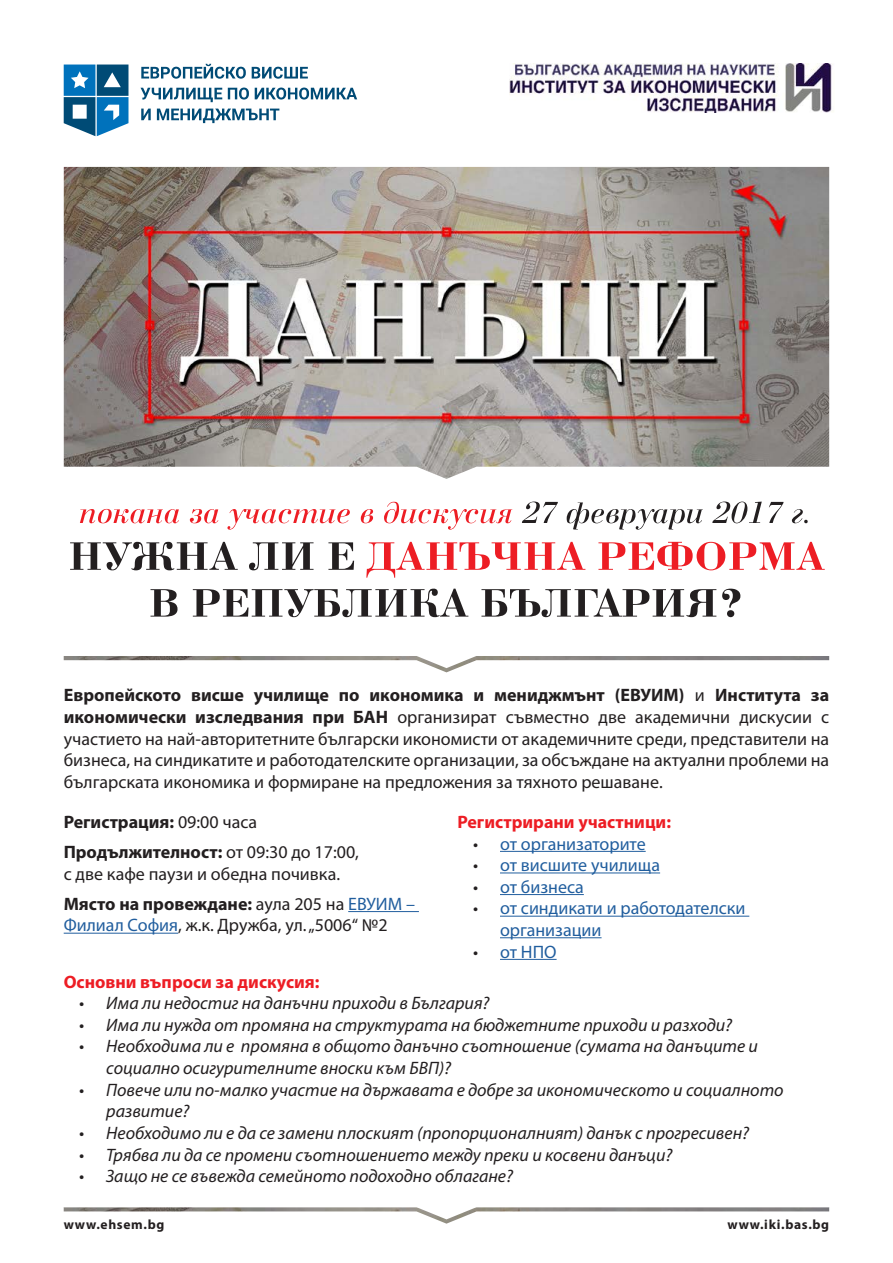
<style>
.page{position:relative;width:893px;height:1263px;background:#fff}
.page>*{position:absolute;margin:0;border:0;box-sizing:border-box;transform-origin:0 0}
.t1{font:18px/21.6px "Myriad Pro";color:#231f20;text-align:justify}
.t2{font:italic 18px/21.6px "Myriad Pro";color:#231f20}
.t3{font:18px/21.6px "Myriad Pro";color:#215e9e}
.t4{font:700 18px/30.2px "Myriad Pro";color:#231f20}
.t5{font:700 18px "Myriad Pro";color:#ed1d24}
.t6{font:700 13.5px "Myriad Pro";letter-spacing:.05em;color:#231f20}
.s1{font-weight:700}
.s2{font-weight:400}
.s3{color:#215e9e}
.s4{color:#231f20}
</style>
<div class="page">
<img style="left:64px;top:167px;width:765px;height:312px">
<svg style="left:141px;top:64px;width:105px;height:15px"></svg>
<svg style="left:252px;top:67px;width:56px;height:12px"></svg>
<svg style="left:141px;top:88px;width:81px;height:14px"></svg>
<svg style="left:228px;top:88px;width:21px;height:12px"></svg>
<svg style="left:255px;top:88px;width:102px;height:12px"></svg>
<svg style="left:141px;top:109px;width:10px;height:11px"></svg>
<svg style="left:157px;top:109px;width:122px;height:14px"></svg>
<svg style="left:64px;top:65px;width:64px;height:71px"></svg>
<svg style="left:150px;top:589px;width:590px;height:28px"></svg>
<svg style="left:366px;top:542px;width:459px;height:36px"></svg>
<svg style="left:70px;top:542px;width:284px;height:28px"></svg>
<svg style="left:522px;top:501px;width:286px;height:29px"></svg>
<svg style="left:80px;top:502px;width:432px;height:28px"></svg>
<img style="left:509px;top:64px;width:324px;height:48px">
<img style="left:436px;top:668px;width:21px;height:4px">
<img style="left:435px;top:1219px;width:23px;height:5px">
<svg style="left:64px;top:656px;width:765px;height:12px"></svg>
<svg style="left:64px;top:1207px;width:765px;height:12px"></svg>
<hr style="left:500px;top:851px;width:146px;height:1px;background:#215e9e">
<hr style="left:500px;top:872px;width:160px;height:1px;background:#215e9e">
<hr style="left:500px;top:894px;width:84px;height:1px;background:#215e9e">
<hr style="left:500px;top:916px;width:249px;height:1px;background:#215e9e">
<hr style="left:500px;top:937px;width:102px;height:1px;background:#215e9e">
<hr style="left:500px;top:959px;width:57px;height:1px;background:#215e9e">
<hr style="left:348px;top:911px;width:71px;height:1px;background:#215e9e">
<hr style="left:64px;top:933px;width:114px;height:1px;background:#215e9e">
<p class="t1" style="left:64px;top:684px;width:767px"><span class="s1">Европейското висше училище по икономика и мениджмънт (ЕВУИМ)</span> и <span class="s1">Института за икономически изследвания при БАН</span> организират съвместно две академични дискусии с участието на най-авторитетните български икономисти от академичните среди, представители на бизнеса, на синдикатите и работодателските организации, за обсъждане на актуални проблеми на българската икономика и формиране на предложения за тяхното решаване.</p>
<p class="t4" style="left:64px;top:806px;width:297px">Регистрация: <span class="s2">09:00 часа<br></span>Продължителност: <span class="s2">от 09:30 до 17:00,</span></p>
<p class="t1" style="left:64px;top:858px;width:353px;line-height:30.2px">с две кафе паузи и обедна почивка.<br><span class="s1">Място на провеждане:</span> аула 205 на <span class="s3">ЕВУИМ –</span></p>
<p class="t1" style="left:64px;top:914px;width:325px"><span class="s3">Филиал София</span>, ж.к. Дружба, ул. „5006“ №2</p>
<p class="t5" style="left:457px;top:810px;width:215px">Регистрирани участници:</p>
<p class="t3" style="left:473px;top:832px;width:174px"><span class="s4">•</span> от организаторите</p>
<p class="t3" style="left:473px;top:854px;width:189px"><span class="s4">•</span> от висшите училища</p>
<p class="t3" style="left:473px;top:876px;width:112px"><span class="s4">•</span> от бизнеса</p>
<p class="t3" style="left:500px;top:897px;width:247px;text-indent:-27px"><span class="s4">•</span> от синдикати и работодателски организации</p>
<p class="t3" style="left:473px;top:940px;width:85px"><span class="s4">•</span> от НПО</p>
<p class="t5" style="left:64px;top:970px;width:257px">Основни въпроси за дискусия:</p>
<p class="t2" style="left:79px;top:992px;width:412px">• Има ли недостиг на данъчни приходи в България?</p>
<p class="t2" style="left:79px;top:1014px;width:654px">• Има ли нужда от промяна на структурата на бюджетните приходи и разходи?</p>
<p class="t2" style="left:106px;top:1035px;width:653px;text-indent:-27px">• Необходима ли е промяна в общото данъчно съотношение (сумата на данъците и социално осигурителните вноски към БВП)?</p>
<p class="t2" style="left:106px;top:1078px;width:679px;text-indent:-27px">• Повече или по-малко участие на държавата е добре за икономическото и социалното развитие?</p>
<p class="t2" style="left:79px;top:1122px;width:671px">• Необходимо ли е да се замени плоският (пропорционалният) данък с прогресивен?</p>
<p class="t2" style="left:79px;top:1143px;width:595px">• Трябва ли да се промени съотношението между преки и косвени данъци?</p>
<p class="t2" style="left:79px;top:1165px;width:435px">• Защо не се въвежда семейното подоходно облагане?</p>
<p class="t6" style="left:64px;top:1215px;width:102px">www.ehsem.bg</p>
<p class="t6" style="left:727px;top:1215px;width:103px">www.iki.bas.bg</p>
</div>
